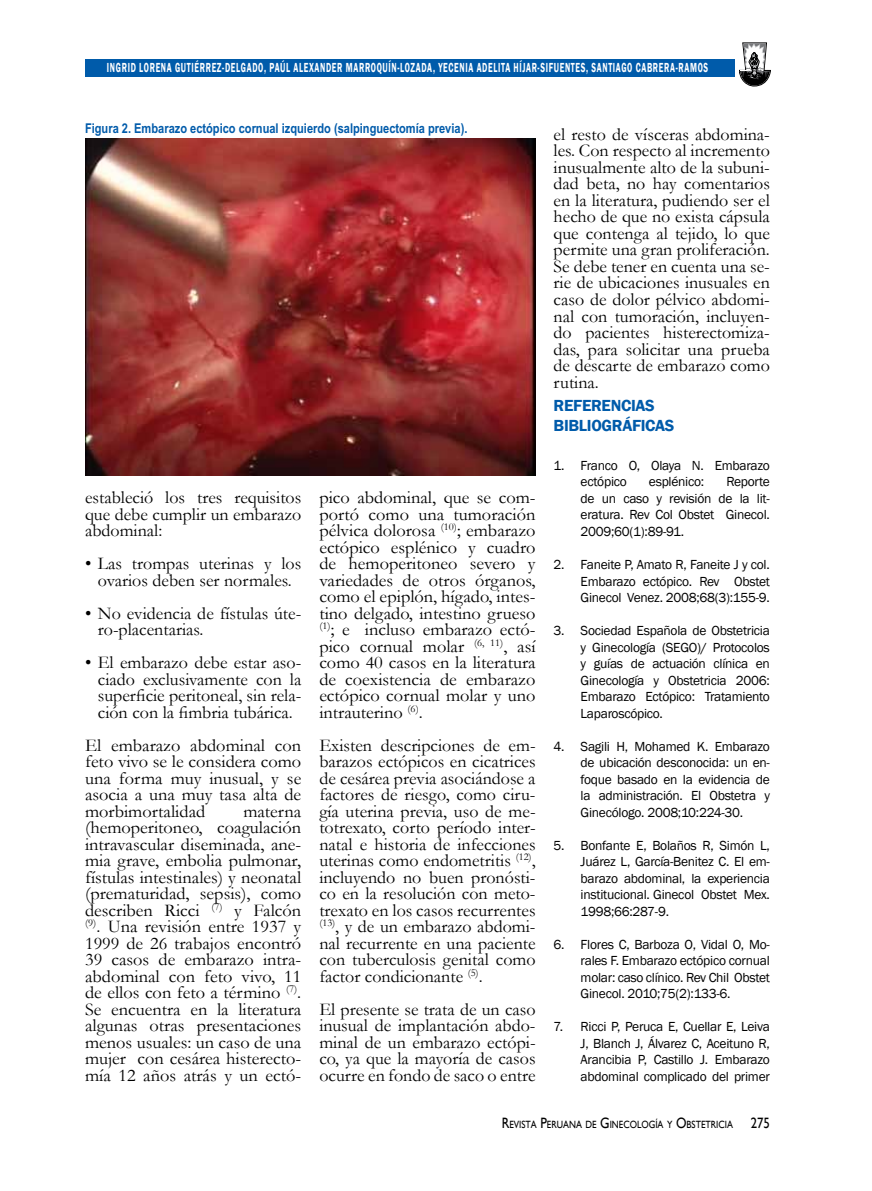
<style>
.page{position:relative;width:872px;height:1191px;background:#fff}
.page>*{position:absolute;margin:0;border:0;box-sizing:border-box;transform-origin:0 0}
.t1{font:18px/16.5px "Garamond";color:#000;text-align:justify}
.t2{font:600 16.5px/19.5px "Franklin Gothic";letter-spacing:-.02em;color:#005baa}
.t3{font:13.5px/16.5px "Franklin Gothic";letter-spacing:-.02em;color:#000;text-align:justify}
.t4{font:600 13.5px "Franklin Gothic";letter-spacing:.08em;color:#fff;scale:.6 1}
.t5{font:700 13.5px "Arial Narrow";color:#005baa}
.t6{font:10.5px "Gill Sans";color:#000;scale:.85 1}
.s1{font-family:"Times New Roman"}
.s2{font-size:15px}
</style>
<div class="page">
<div style="left:85px;top:60px;width:649px;height:17px;background:#005baa"></div>
<svg style="left:739px;top:43px;width:31px;height:43px"></svg>
<img style="left:85px;top:139px;width:451px;height:336px">
<p class="t4" style="left:107px;top:59px;width:1002px">INGRID LORENA GUTIÉRREZ-DELGADO, PAÚL ALEXANDER MARROQUÍN-LOZADA, YECENIA ADELITA HÍJAR-SIFUENTES, SANTIAGO CABRERA-RAMOS</p>
<p class="t5" style="left:85px;top:121px;width:384px">Figura 2. Embarazo ectópico cornual izquierdo (salpinguectomía previa).</p>
<p class="t1" style="left:85px;top:488px;width:218px">estableció los tres requisitos que debe cumplir un embarazo abdominal:</p>
<p class="t1" style="left:85px;top:554px;width:218px;text-align:center"><span class="s1">•</span> Las trompas uterinas y los ovarios deben ser normales.</p>
<p class="t1" style="left:98px;top:604px;width:205px;text-indent:-13px"><span class="s1">•</span> No evidencia de fístulas úte&shy;ro-placentarias.</p>
<p class="t1" style="left:98px;top:653px;width:205px;text-indent:-13px"><span class="s1">•</span> El embarazo debe estar aso&shy;ciado exclusivamente con la superficie peritoneal, sin rela&shy;ción con la fimbria tubárica.</p>
<p class="t1" style="left:85px;top:736px;width:218px">El embarazo abdominal con feto vivo se le considera como una forma muy inusual, y se asocia a una muy tasa alta de morbimortalidad</p>
<p class="t1" style="left:85px;top:802px;width:218px;text-indent:158px">materna (hemoperitoneo, coagulación intravascular diseminada, ane&shy;mia grave, embolia pulmonar, fístulas intestinales) y neonatal (prematuridad, sepsis), como describen Ricci <sup>(7)</sup> y Falcón <sup>(9)</sup>. Una revisión entre 1937 y 1999 de 26 trabajos encontró 39 casos de embarazo intra&shy;abdominal con feto vivo, 11 de ellos con feto a término <sup>(7)</sup>.<br>Se encuentra en la literatura algunas otras presentaciones menos usuales: un caso de una mujer con cesárea histerecto&shy;mía 12 años atrás y un ectó-</p>
<p class="t1" style="left:319px;top:488px;width:218px">pico abdominal, que se com&shy;portó como una tumoración pélvica dolorosa <sup>(10)</sup>; embarazo ectópico esplénico y cuadro de hemoperitoneo severo y variedades de otros órganos, como el epiplón, hígado, intes&shy;tino delgado, intestino grueso <sup>(1)</sup>; e incluso embarazo ectó&shy;pico cornual molar <sup>(6,</sup> <sup>11)</sup>, así como 40 casos en la literatura de coexistencia de embarazo ectópico cornual molar y uno intrauterino <sup>(6)</sup>.</p>
<p class="t1" style="left:319px;top:736px;width:218px">Existen descripciones de em&shy;barazos ectópicos en cicatrices de cesárea previa asociándose a factores de riesgo, como ciru&shy;gía uterina previa, uso de me&shy;totrexato, corto período inter&shy;natal e historia de infecciones uterinas como endometritis <sup>(12)</sup>, incluyendo no buen pronósti&shy;co en la resolución con meto&shy;trexato en los casos recurrentes <sup>(13)</sup>, y de un embarazo abdomi&shy;nal recurrente en una paciente con tuberculosis genital como factor condicionante <sup>(5)</sup>.</p>
<p class="t1" style="left:319px;top:1000px;width:218px">El presente se trata de un caso inusual de implantación abdo&shy;minal de un embarazo ectópi&shy;co, ya que la mayoría de casos ocurre en fondo de saco o entre</p>
<p class="t1" style="left:553px;top:125px;width:218px">el resto de vísceras abdomina&shy;les. Con respecto al incremento inusualmente alto de la subuni&shy;dad beta, no hay comentarios en la literatura, pudiendo ser el hecho de que no exista cápsula que contenga al tejido, lo que permite una gran proliferación.<br>Se debe tener en cuenta una se&shy;rie de ubicaciones inusuales en caso de dolor pélvico abdomi&shy;nal con tumoración, incluyen&shy;do pacientes histerectomiza&shy;das, para solicitar una prueba de descarte de embarazo como rutina.</p>
<p class="t2" style="left:553px;top:396px;width:121px">REFERENCIAS<br>BIBLIOGRÁFICAS</p>
<p class="t3" style="left:580px;top:457px;width:191px;text-indent:-27px">1. Franco O, Olaya N. Embarazo ectópico</p>
<p class="t3" style="left:649px;top:474px;width:57px">esplénico:</p>
<p class="t3" style="left:580px;top:474px;width:191px;text-indent:146px">Reporte de un caso y revisión de la lit&shy;eratura. Rev Col Obstet Ginecol.<br>2009;60(1):89-91.</p>
<p class="t3" style="left:580px;top:556px;width:191px;text-indent:-27px">2. Faneite P, Amato R, Faneite J y col.<br>Embarazo ectópico. Rev Obstet Ginecol Venez. 2008;68(3):155-9.</p>
<p class="t3" style="left:580px;top:622px;width:191px;text-indent:-27px">3. Sociedad Española de Obstetricia y Ginecología (SEGO)/ Protocolos y guías de actuación clínica en Ginecología y Obstetricia 2006:<br>Embarazo Ectópico: Tratamiento Laparoscópico.</p>
<p class="t3" style="left:580px;top:738px;width:191px;text-indent:-27px">4. Sagili H, Mohamed K. Embarazo de ubicación desconocida: un en&shy;foque basado en la evidencia de la administración. El Obstetra y Ginecólogo. 2008;10:224-30.</p>
<p class="t3" style="left:580px;top:837px;width:191px;text-indent:-27px">5. Bonfante E, Bolaños R, Simón L, Juárez L, García-Benitez C. El em&shy;barazo abdominal, la experiencia institucional. Ginecol Obstet Mex.<br>1998;66:287-9.</p>
<p class="t3" style="left:580px;top:936px;width:191px;text-indent:-27px">6. Flores C, Barboza O, Vidal O, Mo&shy;rales F. Embarazo ectópico cornual molar: caso clínico. Rev Chil Obstet Ginecol. 2010;75(2):133-6.</p>
<p class="t3" style="left:580px;top:1018px;width:191px;text-indent:-27px">7. Ricci P, Peruca E, Cuellar E, Leiva J, Blanch J, Álvarez C, Aceituno R, Arancibia P, Castillo J. Embarazo abdominal complicado del primer</p>
<p class="t6" style="left:501px;top:1118px;width:317px"><span class="s2">R</span>EVISTA <span class="s2">P</span>ERUANA DE <span class="s2">G</span>INECOLOGÍA Y <span class="s2">O</span>BSTETRICIA <span class="s2">275</span></p>
</div>
